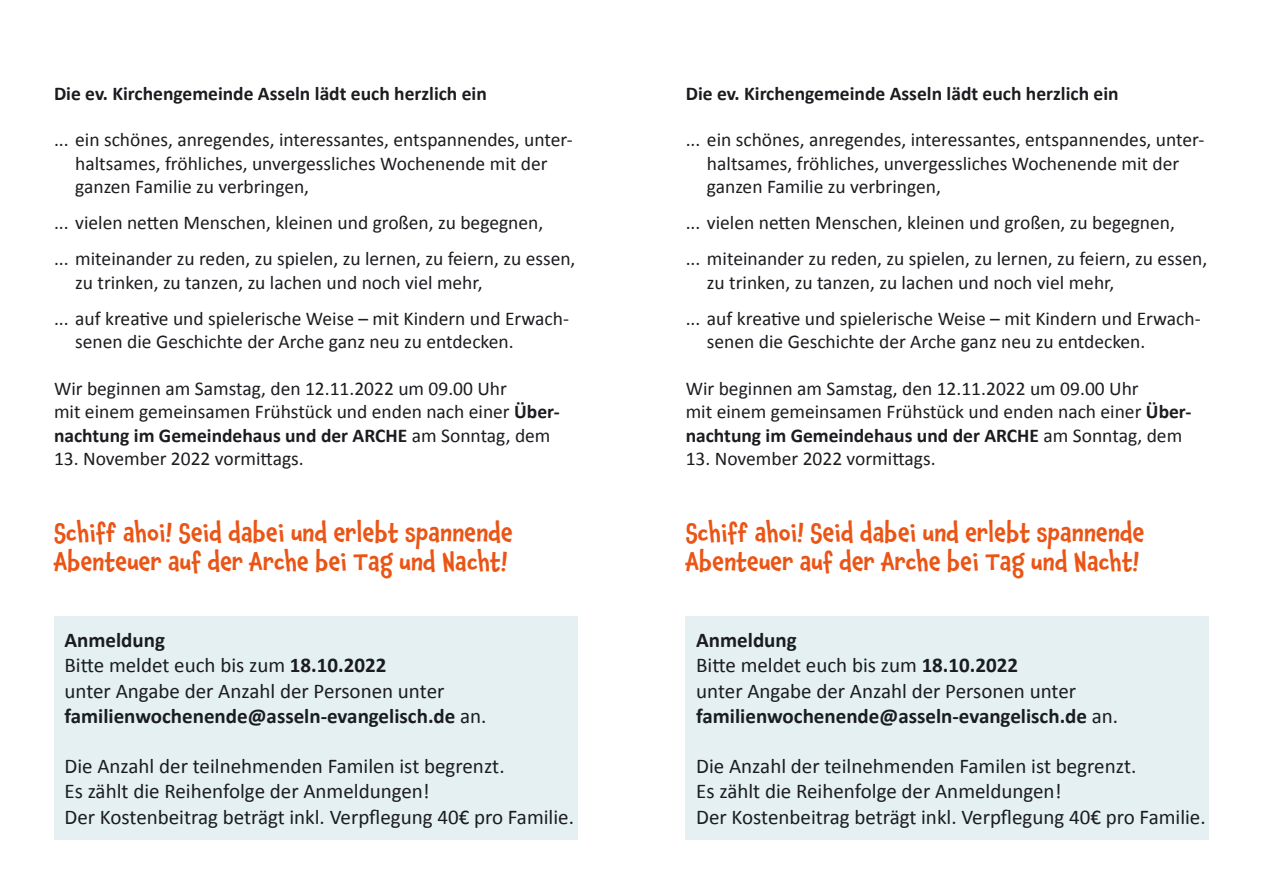
<style>
.page{position:relative;width:1263px;height:893px;background:#fff}
.page>*{position:absolute;margin:0;border:0;box-sizing:border-box;transform-origin:0 0}
.t1{font:500 24px/28.8px "Chaloops";color:#ea5516}
.t2{font:21px/25.2px "Calibri";color:#1b1c20}
.t3{font:700 21px "Calibri";color:#1b1c20}
.t4{font:19.5px/23.4px "Calibri";color:#1b1c20}
.t5{font:700 19.5px "Calibri";color:#1b1c20}
.s1{font-weight:700}
.s2{font-weight:400}
</style>
<div class="page">
<div style="left:54px;top:617px;width:523px;height:223px;background:#e4f0f2"></div>
<div style="left:686px;top:617px;width:523px;height:223px;background:#e4f0f2"></div>
<p class="t5" style="left:54px;top:79px;width:434px">Die ev. Kirchengemeinde Asseln lädt euch herzlich ein</p>
<p class="t4" style="left:75px;top:128px;width:499px;text-indent:-21px">... ein schönes, anregendes, interessantes, entspannendes, unter&shy;haltsames, fröhliches, unvergessliches Wochenende mit der ganzen Familie zu verbringen,</p>
<p class="t4" style="left:54px;top:211px;width:491px">... vielen netten Menschen, kleinen und großen, zu begegnen,</p>
<p class="t4" style="left:75px;top:247px;width:502px;text-indent:-21px">... miteinander zu reden, zu spielen, zu lernen, zu feiern, zu essen, zu trinken, zu tanzen, zu lachen und noch viel mehr,</p>
<p class="t4" style="left:75px;top:306px;width:495px;text-indent:-21px">... auf kreative und spielerische Weise – mit Kindern und Erwach&shy;senen die Geschichte der Arche ganz neu zu entdecken.</p>
<p class="t4" style="left:54px;top:376px;width:454px">Wir beginnen am Samstag, den 12.11.2022 um 09.00 Uhr</p>
<p class="t4" style="left:54px;top:400px;width:507px">mit einem gemeinsamen Frühstück und enden nach einer <span class="s1">Über&shy;nachtung im Gemeindehaus und der ARCHE</span> am Sonntag, dem</p>
<p class="t4" style="left:54px;top:446px;width:251px">13. November 2022 vormittags.</p>
<p class="t1" style="left:54px;top:518px;width:460px">Schiff ahoi! Seid dabei und erlebt spannende<br>Abenteuer auf der Arche bei Tag und Nacht!</p>
<p class="t3" style="left:64px;top:625px;width:102px">Anmeldung</p>
<p class="t2" style="left:64px;top:652px;width:323px">Bitte meldet euch bis zum <span class="s1">18.10.2022</span></p>
<p class="t2" style="left:64px;top:677px;width:381px">unter Angabe der Anzahl der Personen unter</p>
<p class="t3" style="left:64px;top:701px;width:424px">familienwochenende@asseln-evangelisch.de <span class="s2">an.</span></p>
<p class="t2" style="left:64px;top:753px;width:442px">Die Anzahl der teilnehmenden Familen ist begrenzt.<br>Es zählt die Reihenfolge der Anmeldungen!</p>
<p class="t2" style="left:64px;top:803px;width:511px">Der Kostenbeitrag beträgt inkl. Verpflegung 40€ pro Familie.</p>
<p class="t5" style="left:686px;top:79px;width:434px">Die ev. Kirchengemeinde Asseln lädt euch herzlich ein</p>
<p class="t4" style="left:707px;top:128px;width:499px;text-indent:-21px">... ein schönes, anregendes, interessantes, entspannendes, unter&shy;haltsames, fröhliches, unvergessliches Wochenende mit der ganzen Familie zu verbringen,</p>
<p class="t4" style="left:686px;top:211px;width:491px">... vielen netten Menschen, kleinen und großen, zu begegnen,</p>
<p class="t4" style="left:707px;top:247px;width:502px;text-indent:-21px">... miteinander zu reden, zu spielen, zu lernen, zu feiern, zu essen, zu trinken, zu tanzen, zu lachen und noch viel mehr,</p>
<p class="t4" style="left:707px;top:306px;width:495px;text-indent:-21px">... auf kreative und spielerische Weise – mit Kindern und Erwach&shy;senen die Geschichte der Arche ganz neu zu entdecken.</p>
<p class="t4" style="left:686px;top:376px;width:454px">Wir beginnen am Samstag, den 12.11.2022 um 09.00 Uhr</p>
<p class="t4" style="left:686px;top:400px;width:507px">mit einem gemeinsamen Frühstück und enden nach einer <span class="s1">Über&shy;nachtung im Gemeindehaus und der ARCHE</span> am Sonntag, dem</p>
<p class="t4" style="left:686px;top:446px;width:251px">13. November 2022 vormittags.</p>
<p class="t1" style="left:686px;top:518px;width:460px">Schiff ahoi! Seid dabei und erlebt spannende<br>Abenteuer auf der Arche bei Tag und Nacht!</p>
<p class="t3" style="left:696px;top:625px;width:102px">Anmeldung</p>
<p class="t2" style="left:696px;top:652px;width:323px">Bitte meldet euch bis zum <span class="s1">18.10.2022</span></p>
<p class="t2" style="left:696px;top:677px;width:381px">unter Angabe der Anzahl der Personen unter</p>
<p class="t3" style="left:696px;top:701px;width:424px">familienwochenende@asseln-evangelisch.de <span class="s2">an.</span></p>
<p class="t2" style="left:696px;top:753px;width:442px">Die Anzahl der teilnehmenden Familen ist begrenzt.<br>Es zählt die Reihenfolge der Anmeldungen!</p>
<p class="t2" style="left:696px;top:803px;width:511px">Der Kostenbeitrag beträgt inkl. Verpflegung 40€ pro Familie.</p>
</div>
